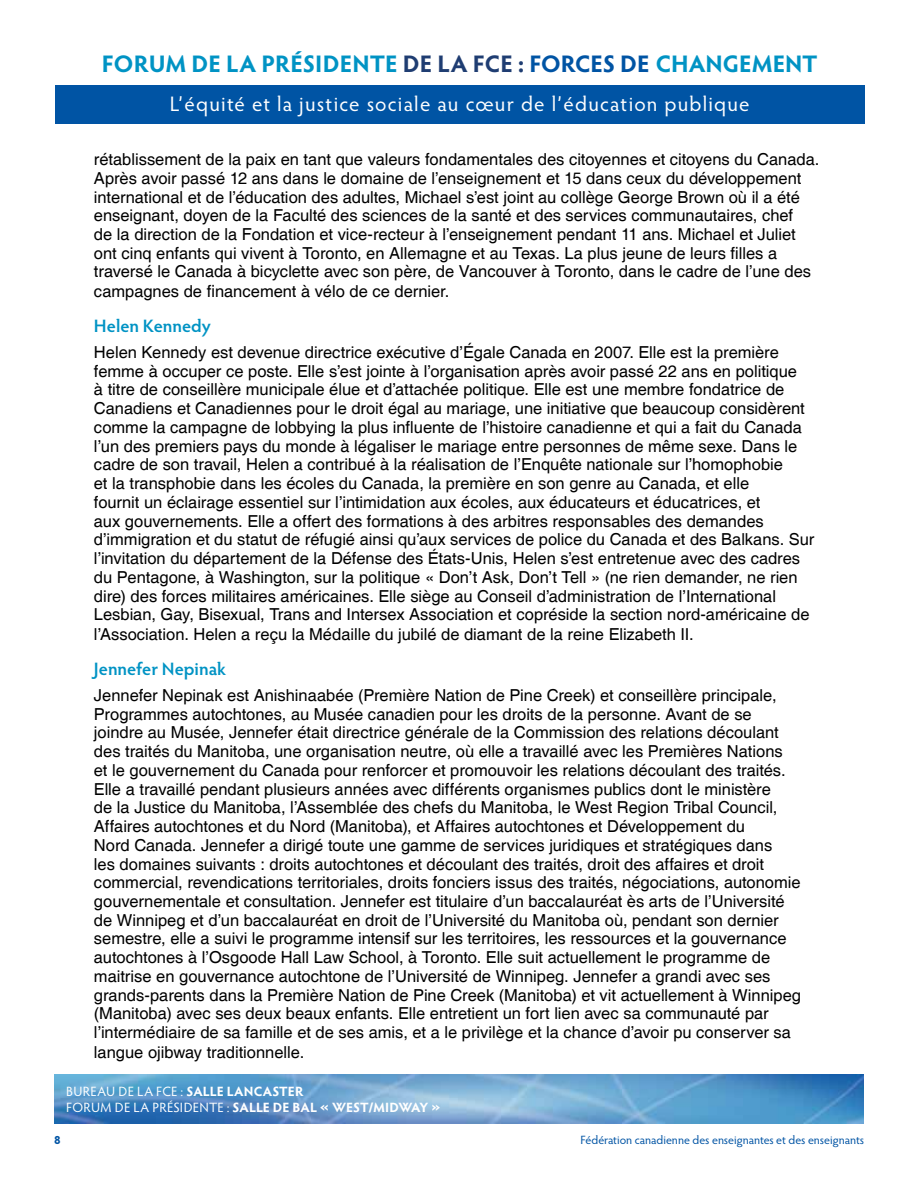
<style>
.page{position:relative;width:918px;height:1188px;background:#fff}
.page>*{position:absolute;margin:0;border:0;box-sizing:border-box;transform-origin:0 0}
.t1{font:700 24px "Hypatia Sans Pro";color:#0093c4}
.t2{font:21px "Hypatia Sans Pro";letter-spacing:.055em;color:#fff}
.t3{font:600 18px "Hypatia Sans Pro";color:#0093c4}
.t4{font:16.5px/18.8px "Helvetica";color:#000}
.t5{font:13.5px/16.5px "Arial";color:#fff}
.t6{font:700 13.5px/16.5px "Hypatia Sans Pro";letter-spacing:.005em;color:#fff}
.t7{font:12px "Hypatia Sans Pro";letter-spacing:-.005em;color:#0054a4}
.t8{font:700 12px "Hypatia Sans Pro";color:#0054a4}
.s1{color:#1f3d72}
.s2{color:#0054a4}
.s3{font-weight:700}
.s4{font-weight:400}
</style>
<div class="page">
<div style="left:55px;top:85px;width:810px;height:39px;background:#0054a4"></div>
<img style="left:55px;top:1074px;width:809px;height:50px">
<h1 class="t1" style="left:102px;top:46px;width:654px">FORUM DE LA PRÉSIDENTE <span class="s1">DE LA FCE :</span> <span class="s2">FORCES DE</span> CHANGEMENT</h1>
<p class="t2" style="left:170px;top:89px;width:581px">L’équité et la justice sociale au cœur de l’éducation publique</p>
<p class="t4" style="left:94px;top:150px;width:727px">rétablissement de la paix en tant que valeurs fondamentales des citoyennes et citoyens du Canada.<br>Après avoir passé 12 ans dans le domaine de l’enseignement et 15 dans ceux du développement international et de l’éducation des adultes, Michael s’est joint au collège George Brown où il a été enseignant, doyen de la Faculté des sciences de la santé et des services communautaires, chef<br>de la direction de la Fondation et vice-recteur à l’enseignement pendant 11 ans. Michael et Juliet ont cinq enfants qui vivent à Toronto, en Allemagne et au Texas. La plus jeune de leurs filles a traversé le Canada à bicyclette avec son père, de Vancouver à Toronto, dans le cadre de l’une des campagnes de financement à vélo de ce dernier.</p>
<p class="t3" style="left:94px;top:314px;width:118px">Helen Kennedy</p>
<p class="t4" style="left:94px;top:343px;width:722px">Helen Kennedy est devenue directrice exécutive d’Égale Canada en 2007. Elle est la première femme à occuper ce poste. Elle s’est jointe à l’organisation après avoir passé 22 ans en politique<br>à titre de conseillère municipale élue et d’attachée politique. Elle est une membre fondatrice de Canadiens et Canadiennes pour le droit égal au mariage, une initiative que beaucoup considèrent comme la campagne de lobbying la plus influente de l’histoire canadienne et qui a fait du Canada l’un des premiers pays du monde à légaliser le mariage entre personnes de même sexe. Dans le cadre de son travail, Helen a contribué à la réalisation de l’Enquête nationale sur l’homophobie<br>et la transphobie dans les écoles du Canada, la première en son genre au Canada, et elle<br>fournit un éclairage essentiel sur l’intimidation aux écoles, aux éducateurs et éducatrices, et<br>aux gouvernements. Elle a offert des formations à des arbitres responsables des demandes d’immigration et du statut de réfugié ainsi qu’aux services de police du Canada et des Balkans. Sur l’invitation du département de la Défense des États-Unis, Helen s’est entretenue avec des cadres du Pentagone, à Washington, sur la politique « Don’t Ask, Don’t Tell » (ne rien demander, ne rien dire) des forces militaires américaines. Elle siège au Conseil d’administration de l’International Lesbian, Gay, Bisexual, Trans and Intersex Association et copréside la section nord-américaine de l’Association. Helen a reçu la Médaille du jubilé de diamant de la reine Elizabeth II.</p>
<p class="t3" style="left:94px;top:657px;width:134px">Jennefer Nepinak</p>
<p class="t4" style="left:94px;top:686px;width:709px">Jennefer Nepinak est Anishinaabée (Première Nation de Pine Creek) et conseillère principale, Programmes autochtones, au Musée canadien pour les droits de la personne. Avant de se joindre au Musée, Jennefer était directrice générale de la Commission des relations découlant des traités du Manitoba, une organisation neutre, où elle a travaillé avec les Premières Nations<br>et le gouvernement du Canada pour renforcer et promouvoir les relations découlant des traités.<br>Elle a travaillé pendant plusieurs années avec différents organismes publics dont le ministère<br>de la Justice du Manitoba, l’Assemblée des chefs du Manitoba, le West Region Tribal Council, Affaires autochtones et du Nord (Manitoba), et Affaires autochtones et Développement du<br>Nord Canada. Jennefer a dirigé toute une gamme de services juridiques et stratégiques dans<br>les domaines suivants : droits autochtones et découlant des traités, droit des affaires et droit commercial, revendications territoriales, droits fonciers issus des traités, négociations, autonomie gouvernementale et consultation. Jennefer est titulaire d’un baccalauréat ès arts de l’Université de Winnipeg et d’un baccalauréat en droit de l’Université du Manitoba où, pendant son dernier semestre, elle a suivi le programme intensif sur les territoires, les ressources et la gouvernance autochtones à l’Osgoode Hall Law School, à Toronto. Elle suit actuellement le programme de maitrise en gouvernance autochtone de l’Université de Winnipeg. Jennefer a grandi avec ses grands-parents dans la Première Nation de Pine Creek (Manitoba) et vit actuellement à Winnipeg (Manitoba) avec ses deux beaux enfants. Elle entretient un fort lien avec sa communauté par l’intermédiaire de sa famille et de ses amis, et a le privilège et la chance d’avoir pu conserver sa langue ojibway traditionnelle.</p>
<p class="t5" style="left:66px;top:1083px;width:314px"><span class="s3">CTF OFFICE:</span> Alta Vista Salon (2<sup>nd</sup> floor)<br><span class="s3">PRESID NT’S FORUM:</span> Victoria Ballroom (2<sup>nd</sup> floor)</p>
<p class="t6" style="left:66px;top:1082px;width:376px"><span class="s4">BUREAU DE LA FCE :</span> SALLE LANCASTER<br><span class="s4">Forum de la préside nte :</span> SALLE DE BAL « WEST/MIDWAY »</p>
<p class="t8" style="left:54px;top:1131px;width:8px">8</p>
<p class="t7" style="left:581px;top:1132px;width:285px">Fédération canadienne des enseignantes et des enseignants</p>
</div>
